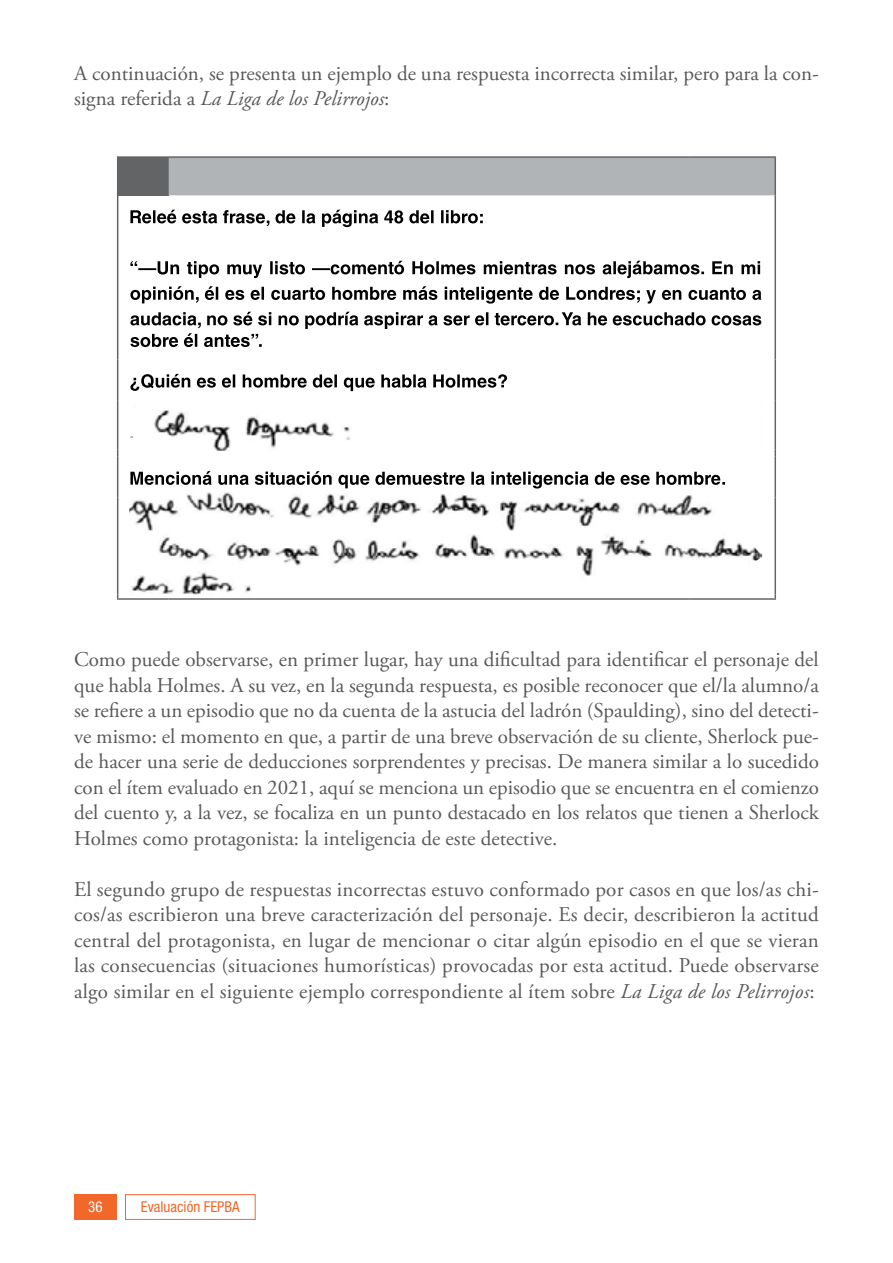
<style>
.page{position:relative;width:893px;height:1263px;background:#fff}
.page>*{position:absolute;margin:0;border:0;box-sizing:border-box;transform-origin:0 0}
.t1{font:21px/25.5px "Adobe Garamond Pro";color:#58595b;text-align:justify}
.t2{font:condensed 15px "Helvetica Neue LT Std";color:#f2682b}
.t3{font:condensed 15px "Helvetica Neue LT Std";color:#fff}
.s1{font-style:italic}
</style>
<div class="page">
<div style="left:125px;top:1194px;width:131px;height:26px;border:1px solid #f2682b"></div>
<div style="left:74px;top:1194px;width:43px;height:26px;background:#f2682b"></div>
<div style="left:118px;top:157px;width:51px;height:38px;background:#636466"></div>
<div style="left:169px;top:158px;width:605px;height:37px;background:#b1b4b6"></div>
<hr style="left:774px;top:195px;width:2px;height:165px;background:#636466">
<hr style="left:774px;top:360px;width:2px;height:40px;background:#636466">
<hr style="left:774px;top:400px;width:2px;height:49px;background:#636466">
<svg style="left:774px;top:449px;width:2px;height:8px"></svg>
<hr style="left:774px;top:457px;width:2px;height:40px;background:#636466">
<hr style="left:774px;top:497px;width:2px;height:97px;background:#636466">
<hr style="left:117px;top:156px;width:52px;height:2px;background:#636466">
<hr style="left:117px;top:158px;width:1px;height:37px;background:#636466">
<hr style="left:117px;top:195px;width:1px;height:165px;background:#636466">
<hr style="left:117px;top:360px;width:1px;height:40px;background:#636466">
<hr style="left:117px;top:400px;width:1px;height:49px;background:#636466">
<hr style="left:117px;top:457px;width:1px;height:40px;background:#636466">
<hr style="left:117px;top:497px;width:1px;height:97px;background:#636466">
<hr style="left:169px;top:156px;width:520px;height:2px;background:#636466">
<hr style="left:689px;top:156px;width:87px;height:2px;background:#636466">
<hr style="left:774px;top:158px;width:2px;height:37px;background:#636466">
<hr style="left:117px;top:598px;width:52px;height:2px;background:#636466">
<hr style="left:169px;top:598px;width:520px;height:2px;background:#636466">
<hr style="left:689px;top:598px;width:87px;height:2px;background:#636466">
<svg style="left:130px;top:210px;width:353px;height:17px"></svg>
<svg style="left:130px;top:261px;width:630px;height:17px"></svg>
<svg style="left:130px;top:286px;width:631px;height:18px"></svg>
<svg style="left:130px;top:312px;width:631px;height:35px"></svg>
<svg style="left:130px;top:374px;width:377px;height:17px"></svg>
<hr style="left:130px;top:436px;width:632px;height:2px;background:#808285">
<svg style="left:130px;top:471px;width:595px;height:17px"></svg>
<img style="left:133px;top:410px;width:629px;height:41px">
<img style="left:129px;top:492px;width:633px;height:103px">
<div style="left:742px;top:528px;width:22px;height:8px;background:#fff"></div>
<div style="left:746px;top:578px;width:18px;height:7px;background:#fff"></div>
<p class="t1" style="left:74px;top:61px;width:746px">A continuación, se presenta un ejemplo de una respuesta incorrecta similar, pero para la con&shy;signa referida a <span class="s1">La Liga de los Pelirrojos</span>:</p>
<p class="t1" style="left:74px;top:647px;width:746px">Como puede observarse, en primer lugar, hay una dificultad para identificar el personaje del que habla Holmes. A su vez, en la segunda respuesta, es posible reconocer que el/la alumno/a se refiere a un episodio que no da cuenta de la astucia del ladrón (Spaulding), sino del detecti&shy;ve mismo: el momento en que, a partir de una breve observación de su cliente, Sherlock pue&shy;de hacer una serie de deducciones sorprendentes y precisas. De manera similar a lo sucedido con el ítem evaluado en 2021, aquí se menciona un episodio que se encuentra en el comienzo del cuento y, a la vez, se focaliza en un punto destacado en los relatos que tienen a Sherlock Holmes como protagonista: la inteligencia de este detective.</p>
<p class="t1" style="left:74px;top:877px;width:746px">El segundo grupo de respuestas incorrectas estuvo conformado por casos en que los/as chi&shy;cos/as escribieron una breve caracterización del personaje. Es decir, describieron la actitud central del protagonista, en lugar de mencionar o citar algún episodio en el que se vieran las consecuencias (situaciones humorísticas) provocadas por esta actitud. Puede observarse algo similar en el siguiente ejemplo correspondiente al ítem sobre <span class="s1">La Liga de los Pelirrojos</span>:</p>
<p class="t3" style="left:88px;top:1198px;width:16px">36</p>
<p class="t2" style="left:141px;top:1198px;width:100px">Evaluación FEPBA</p>
</div>
